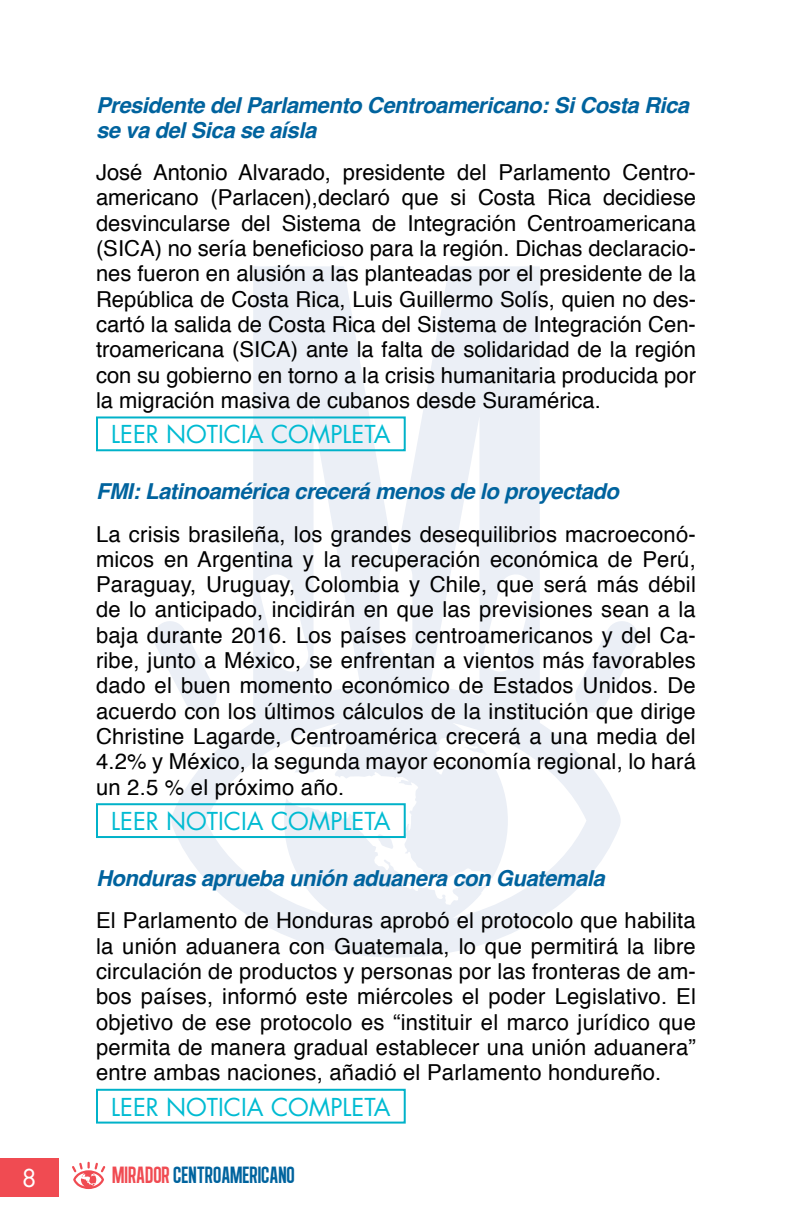
<style>
.page{position:relative;width:792px;height:1224px;background:#fff}
.page>*{position:absolute;margin:0;border:0;box-sizing:border-box;transform-origin:0 0}
.t1{font:24px "Futura LT";color:#00bbd2}
.t2{font:24px "Algre Sans NC";color:#00639e}
.t3{font:24px "Futura LT";color:#fff}
.t4{font:22px/25.4px "Helvetica";letter-spacing:.01em;color:#000;text-align:justify}
.t5{font:italic 700 22px/25.4px "Helvetica";letter-spacing:-.02em;color:#00639e}
.s1{color:#f04b52}
</style>
<div class="page">
<svg style="left:253px;top:266px;width:287px;height:418px;fill:#ebeff6"></svg>
<svg style="left:258px;top:573px;width:52px;height:99px"></svg>
<div style="left:380px;top:560px;width:32px;height:99px;background:#fff;border-radius:16px"></div>
<svg style="left:154px;top:621px;width:58px;height:63px"></svg>
<svg style="left:580px;top:621px;width:58px;height:63px"></svg>
<svg style="left:482px;top:573px;width:52px;height:99px"></svg>
<svg style="left:171px;top:684px;width:450px;height:274px;fill:#f3f5f9"></svg>
<svg style="left:285px;top:738px;width:212px;height:167px"></svg>
<div style="left:0;top:1158px;width:59px;height:39px;background:#f04b52"></div>
<svg style="left:72px;top:1162px;width:33px;height:27px"></svg>
<hr style="left:791px;top:0;width:1px;height:249px;background:#00639e">
<div style="left:96px;top:416px;width:310px;height:35px;border:2px solid #00b2c9"></div>
<div style="left:96px;top:803px;width:310px;height:35px;border:2px solid #00b2c9"></div>
<div style="left:96px;top:1089px;width:310px;height:35px;border:2px solid #00b2c9"></div>
<p class="t5" style="left:96px;top:92px;width:595px">Presidente del Parlamento Centroamericano: Si Costa Rica se va del Sica se aísla</p>
<p class="t4" style="left:96px;top:160px;width:602px">José Antonio Alvarado, presidente del Parlamento Centro&shy;americano (Parlacen),declaró que si Costa Rica decidiese desvincularse del Sistema de Integración Centroamericana (SICA) no sería beneficioso para la región. Dichas declaracio&shy;nes fueron en alusión a las planteadas por el presidente de la República de Costa Rica, Luis Guillermo Solís, quien no des&shy;cartó la salida de Costa Rica del Sistema de Integración Cen&shy;troamericana (SICA) ante la falta de solidaridad de la región con su gobierno en torno a la crisis humanitaria producida por la migración masiva de cubanos desde Suramérica.</p>
<p class="t1" style="left:111px;top:419px;width:13px">LEER</p>
<p class="t1" style="left:166px;top:419px;width:138px">NOTICIA COMPLE</p>
<p class="t1" style="left:364px;top:419px;width:27px">TA</p>
<p class="t5" style="left:96px;top:479px;width:524px">FMI: Latinoamérica crecerá menos de lo proyectado</p>
<p class="t4" style="left:96px;top:522px;width:601px">La crisis brasileña, los grandes desequilibrios macroeconó&shy;micos en Argentina y la recuperación económica de Perú, Paraguay, Uruguay, Colombia y Chile, que será más débil de lo anticipado, incidirán en que las previsiones sean a la baja durante 2016. Los países centroamericanos y del Ca&shy;ribe, junto a México, se enfrentan a vientos más favorables dado el buen momento económico de Estados Unidos. De acuerdo con los últimos cálculos de la institución que dirige Christine Lagarde, Centroamérica crecerá a una media del 4.2% y México, la segunda mayor economía regional, lo hará un 2.5 % el próximo año.</p>
<p class="t1" style="left:111px;top:806px;width:13px">LEER</p>
<p class="t1" style="left:166px;top:806px;width:138px">NOTICIA COMPLE</p>
<p class="t1" style="left:364px;top:806px;width:27px">TA</p>
<p class="t5" style="left:96px;top:866px;width:510px">Honduras aprueba unión aduanera con Guatemala</p>
<p class="t4" style="left:96px;top:909px;width:601px">El Parlamento de Honduras aprobó el protocolo que habilita la unión aduanera con Guatemala, lo que permitirá la libre circulación de productos y personas por las fronteras de am&shy;bos países, informó este miércoles el poder Legislativo. El objetivo de ese protocolo es “instituir el marco jurídico que permita de manera gradual establecer una unión aduanera” entre ambas naciones, añadió el Parlamento hondureño.</p>
<p class="t1" style="left:111px;top:1092px;width:13px">LEER</p>
<p class="t1" style="left:166px;top:1092px;width:138px">NOTICIA COMPLE</p>
<p class="t1" style="left:364px;top:1092px;width:27px">TA</p>
<p class="t3" style="left:22px;top:1163px;width:16px">8</p>
<p class="t2" style="left:112px;top:1162px;width:184px"><span class="s1">MIRADOR</span> CENTROAMERICANO</p>
</div>
